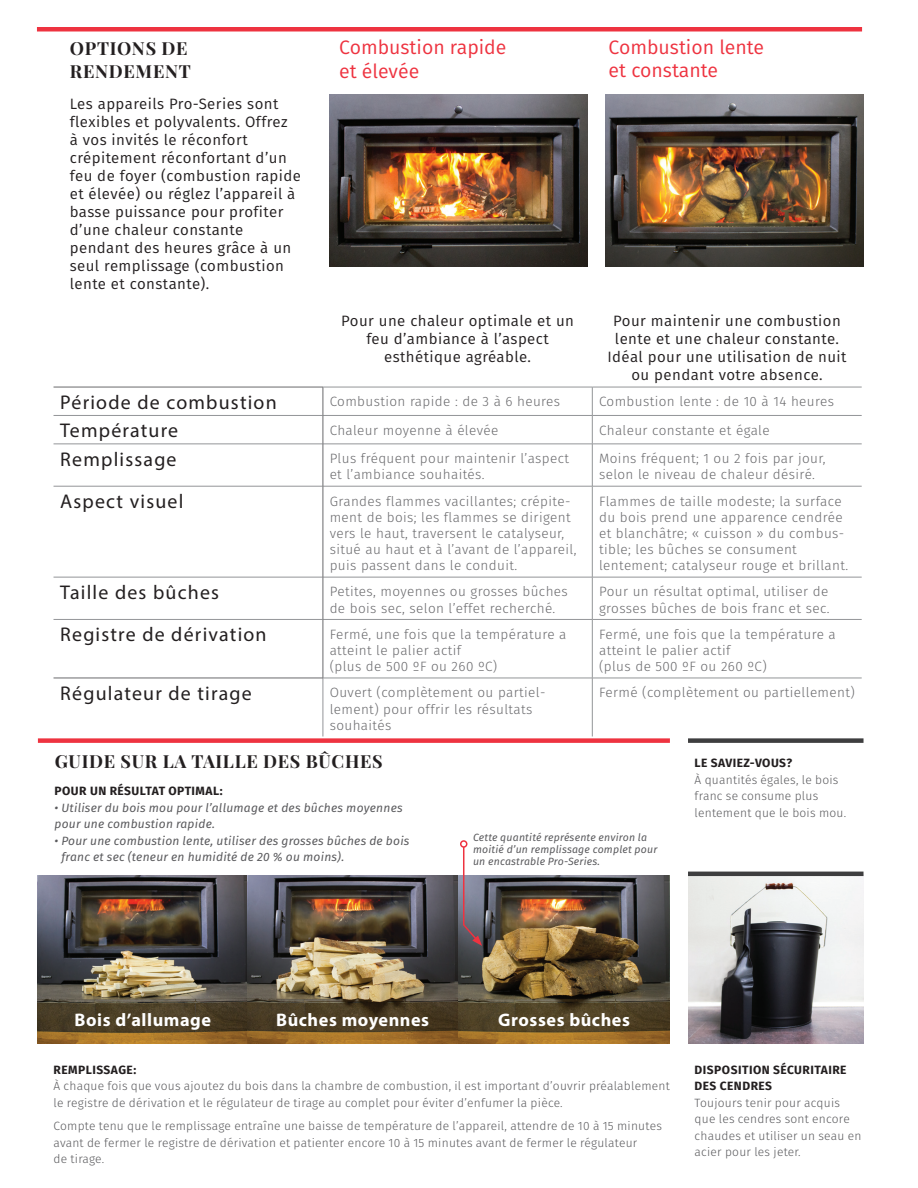
<style>
.page{position:relative;width:918px;height:1188px;background:#fff}
.page>*{position:absolute;margin:0;border:0;box-sizing:border-box;transform-origin:0 0}
.t1{font:19.95px "Myriad Pro";letter-spacing:.06em;color:#231f20}
.t2{font:19.5px/24px "Fira Sans";color:#ee3340}
.t3{font:700 18.15px "Myriad Pro";letter-spacing:.03em;color:#fff}
.t4{font:700 18px/22.5px "Playfair Display";letter-spacing:.04em;color:#231f20}
.t5{font:15px/18px "Fira Sans";letter-spacing:.03em;color:#231f20;text-align:center}
.t6{font:300 13.5px/16.2px "Fira Sans";letter-spacing:.03em;color:#69696c}
.t7{font:300 12px/16.5px "Fira Sans";letter-spacing:.02em;color:#5a5a5d}
.t8{font:italic 12px/16.5px "Fira Sans";letter-spacing:.02em;color:#5a5a5d}
.t9{font:700 12px/16.5px "Fira Sans";letter-spacing:.04em;color:#231f20}
.t10{font:italic 10.5px/12px "Fira Sans";letter-spacing:.02em;color:#5a5a5d}
</style>
<div class="page">
<img style="left:688px;top:876px;width:176px;height:168px">
<hr style="left:54px;top:415px;width:269px;height:1px;background:#939598">
<hr style="left:323px;top:415px;width:269px;height:1px;background:#939598">
<hr style="left:592px;top:415px;width:270px;height:1px;background:#939598">
<svg style="left:592px;top:388px;width:1px;height:56px"></svg>
<hr style="left:54px;top:444px;width:269px;height:1px;background:#939598">
<hr style="left:323px;top:444px;width:269px;height:1px;background:#939598">
<hr style="left:592px;top:444px;width:270px;height:1px;background:#939598">
<hr style="left:592px;top:444px;width:1px;height:42px;background:#939598">
<hr style="left:54px;top:486px;width:269px;height:1px;background:#939598">
<hr style="left:323px;top:486px;width:269px;height:1px;background:#939598">
<hr style="left:592px;top:486px;width:270px;height:1px;background:#939598">
<hr style="left:592px;top:486px;width:1px;height:91px;background:#939598">
<hr style="left:54px;top:577px;width:269px;height:1px;background:#939598">
<hr style="left:323px;top:577px;width:269px;height:1px;background:#939598">
<hr style="left:592px;top:577px;width:270px;height:1px;background:#939598">
<hr style="left:592px;top:577px;width:1px;height:42px;background:#939598">
<hr style="left:54px;top:619px;width:269px;height:1px;background:#939598">
<hr style="left:323px;top:619px;width:269px;height:1px;background:#939598">
<hr style="left:592px;top:619px;width:270px;height:1px;background:#939598">
<hr style="left:592px;top:620px;width:1px;height:58px;background:#939598">
<hr style="left:323px;top:678px;width:269px;height:1px;background:#939598">
<hr style="left:323px;top:678px;width:1px;height:58px;background:#939598">
<hr style="left:592px;top:678px;width:270px;height:1px;background:#939598">
<hr style="left:592px;top:678px;width:1px;height:58px;background:#939598">
<svg style="left:323px;top:388px;width:1px;height:56px"></svg>
<hr style="left:323px;top:444px;width:1px;height:42px;background:#69696c">
<hr style="left:323px;top:486px;width:1px;height:91px;background:#69696c">
<hr style="left:323px;top:577px;width:1px;height:42px;background:#69696c">
<hr style="left:323px;top:619px;width:1px;height:59px;background:#69696c">
<hr style="left:54px;top:678px;width:269px;height:1px;background:#69696c">
<hr style="left:54px;top:387px;width:269px;height:1px;background:#69696c">
<hr style="left:323px;top:387px;width:269px;height:1px;background:#939598">
<hr style="left:592px;top:387px;width:270px;height:1px;background:#939598">
<div style="left:688px;top:738px;width:176px;height:5px;background:#3e3e3f"></div>
<hr style="left:688px;top:872px;width:176px;height:4px;background:#3e3e3f">
<img style="left:606px;top:95px;width:258px;height:172px">
<img style="left:330px;top:95px;width:258px;height:172px">
<img style="left:38px;top:875px;width:632px;height:168px">
<div style="left:460px;top:840px;width:7px;height:8px;border:2px solid #ee3340;border-radius:50%"></div>
<svg style="left:462px;top:845px;width:20px;height:101px"></svg>
<div style="left:38px;top:738px;width:632px;height:5px;background:#ee3340"></div>
<div style="left:37px;top:27px;width:825px;height:5px;background:#ee3340"></div>
<h3 class="t4" style="left:70px;top:37px;width:122px">OPTIONS DE<br>RENDEMENT</h3>
<p class="t5" style="left:70px;top:95px;width:233px;text-align:left">Les appareils Pro-Series sont flexibles et polyvalents. Offrez<br>à vos invités le réconfort crépitement réconfortant d’un feu de foyer (combustion rapide et élevée) ou réglez l’appareil à basse puissance pour profiter d’une chaleur constante pendant des heures grâce à un seul remplissage (combustion lente et constante).</p>
<h2 class="t2" style="left:339px;top:35px;width:169px">Combustion rapide et élevée</h2>
<h2 class="t2" style="left:609px;top:35px;width:157px;line-height:23.4px">Combustion lente et constante</h2>
<p class="t5" style="left:341px;top:312px;width:234px">Pour une chaleur optimale et un feu d’ambiance à l’aspect esthétique agréable.</p>
<p class="t5" style="left:607px;top:312px;width:241px">Pour maintenir une combustion lente et une chaleur constante.<br>Idéal pour une utilisation de nuit ou pendant votre absence.</p>
<h1 class="t1" style="left:60px;top:390px;width:218px">Période de combustion</h1>
<p class="t6" style="left:330px;top:394px;width:232px">Combustion rapide : de 3 à 6 heures</p>
<p class="t6" style="left:599px;top:394px;width:237px">Combustion lente : de 10 à 14 heures</p>
<h1 class="t1" style="left:60px;top:418px;width:119px">Température</h1>
<p class="t6" style="left:330px;top:422px;width:170px">Chaleur moyenne à élevée</p>
<p class="t6" style="left:599px;top:422px;width:172px">Chaleur constante et égale</p>
<h1 class="t1" style="left:60px;top:447px;width:118px">Remplissage</h1>
<p class="t6" style="left:330px;top:450px;width:241px">Plus fréquent pour maintenir l’aspect et l’ambiance souhaités.</p>
<p class="t6" style="left:599px;top:450px;width:228px">Moins fréquent; 1 ou 2 fois par jour, selon le niveau de chaleur désiré.</p>
<h1 class="t1" style="left:60px;top:489px;width:125px">Aspect visuel</h1>
<p class="t6" style="left:330px;top:493px;width:248px">Grandes flammes vacillantes; crépite&shy;ment de bois; les flammes se dirigent vers le haut, traversent le catalyseur, situé au haut et à l’avant de l’appareil, puis passent dans le conduit.</p>
<p class="t6" style="left:599px;top:493px;width:251px">Flammes de taille modeste; la surface du bois prend une apparence cendrée et blanchâtre; « cuisson » du combus&shy;tible; les bûches se consument lentement; catalyseur rouge et brillant.</p>
<h1 class="t1" style="left:60px;top:580px;width:160px">Taille des bûches</h1>
<p class="t6" style="left:330px;top:584px;width:240px">Petites, moyennes ou grosses bûches de bois sec, selon l’effet recherché.</p>
<p class="t6" style="left:599px;top:584px;width:232px">Pour un résultat optimal, utiliser de grosses bûches de bois franc et sec.</p>
<h1 class="t1" style="left:60px;top:622px;width:208px">Registre de dérivation</h1>
<p class="t6" style="left:330px;top:626px;width:238px">Fermé, une fois que la température a atteint le palier actif<br>(plus de 500 ºF ou 260 ºC)</p>
<p class="t6" style="left:599px;top:626px;width:238px">Fermé, une fois que la température a atteint le palier actif<br>(plus de 500 ºF ou 260 ºC)</p>
<h1 class="t1" style="left:60px;top:681px;width:193px">Régulateur de tirage</h1>
<p class="t6" style="left:330px;top:684px;width:217px">Ouvert (complètement ou partiel&shy;lement) pour offrir les résultats souhaités</p>
<p class="t6" style="left:599px;top:684px;width:257px">Fermé (complètement ou partiellement)</p>
<p class="t9" style="left:695px;top:754px;width:99px">LE SAVIEZ-VOUS?</p>
<p class="t7" style="left:695px;top:771px;width:153px">À quantités égales, le bois franc se consume plus lentement que le bois mou.</p>
<h3 class="t4" style="left:55px;top:750px;width:330px">GUIDE SUR LA TAILLE DES BÛCHES</h3>
<p class="t9" style="left:55px;top:782px;width:170px">POUR UN RÉSULTAT OPTIMAL:</p>
<p class="t8" style="left:55px;top:799px;width:350px">• Utiliser du bois mou pour l’allumage et des bûches moyennes pour une combustion rapide.</p>
<p class="t8" style="left:61px;top:832px;width:349px;text-indent:-7px">• Pour une combustion lente, utiliser des grosses bûches de bois franc et sec (teneur en humidité de 20 % ou moins).</p>
<p class="t10" style="left:473px;top:831px;width:186px">Cette quantité représente environ la moitié d’un remplissage complet pour un encastrable Pro-Series.</p>
<h3 class="t3" style="left:74px;top:1008px;width:138px">Bois d’allumage</h3>
<h3 class="t3" style="left:276px;top:1008px;width:154px">Bûches moyennes</h3>
<h3 class="t3" style="left:498px;top:1008px;width:133px">Grosses bûches</h3>
<p class="t9" style="left:54px;top:1061px;width:84px">REMPLISSAGE:</p>
<p class="t7" style="left:54px;top:1078px;width:618px">À chaque fois que vous ajoutez du bois dans la chambre de combustion, il est important d’ouvrir préalablement le registre de dérivation et le régulateur de tirage au complet pour éviter d’enfumer la pièce.</p>
<p class="t7" style="left:54px;top:1118px;width:610px">Compte tenu que le remplissage entraîne une baisse de température de l’appareil, attendre de 10 à 15 minutes avant de fermer le registre de dérivation et patienter encore 10 à 15 minutes avant de fermer le régulateur<br>de tirage.</p>
<p class="t9" style="left:695px;top:1061px;width:153px">DISPOSITION SÉCURITAIRE<br>DES CENDRES</p>
<p class="t7" style="left:695px;top:1094px;width:168px">Toujours tenir pour acquis que les cendres sont encore chaudes et utiliser un seau en acier pour les jeter.</p>
</div>
